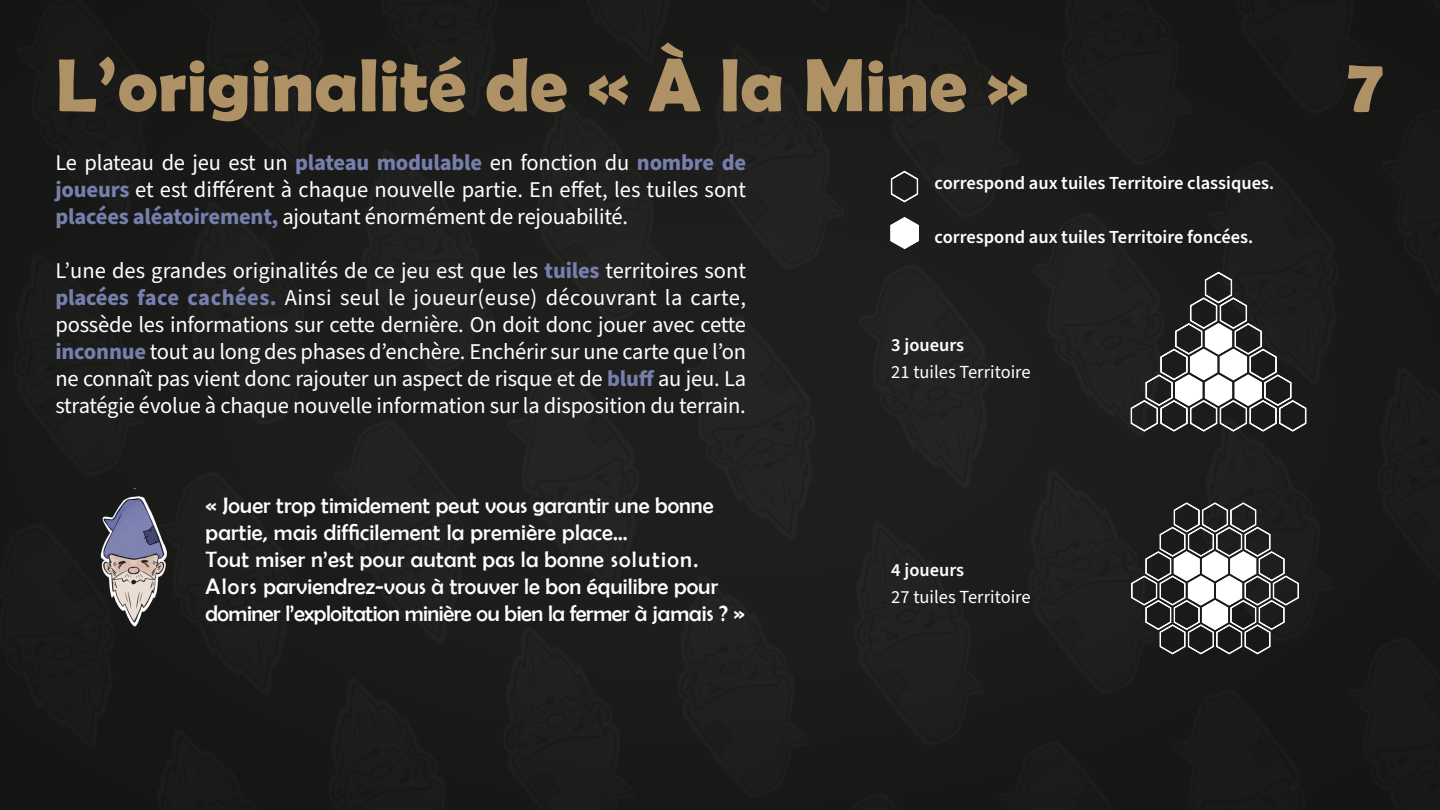
<style>
.page{position:relative;width:1440px;height:810px;background:#1c1c1a}
.page>*{position:absolute;margin:0;border:0;box-sizing:border-box;transform-origin:0 0}
.t1{font:700 75.6px "Berlin Sans FB Demi";color:#ae9165}
.t2{font:22.5px/27px "Source Sans Pro";letter-spacing:-.01em;color:#fff;text-align:justify}
.t3{font:22.5px/27px "Berlin Sans FB";color:#fff}
.t4{font:600 18.45px "Source Sans Pro";color:#fff}
.t5{font:18.45px "Source Sans Pro";color:#fff}
.s1{font-weight:700;color:#767fad}
</style>
<div class="page">
<img style="left:96px;top:488px;width:74px;height:139px">
<img style="left:1126px;top:494px;width:179px;height:175px">
<img style="left:1124px;top:265px;width:190px;height:181px">
<div style="left:810px;top:163px;width:190px;height:41px;background:#1d1d1b"></div>
<img style="left:890px;top:216px;width:29px;height:33px">
<p class="t1" style="left:56px;top:41px;width:975px">L’originalité de « À la Mine »</p>
<p class="t2" style="left:56px;top:150px;width:692px">Le plateau de jeu est un <span class="s1">plateau modulable</span> en fonction du <span class="s1">nombre de joueurs</span> et est différent à chaque nouvelle partie. En effet, les tuiles sont <span class="s1">placées aléatoirement,</span> ajoutant énormément de rejouabilité.</p>
<p class="t2" style="left:56px;top:258px;width:692px">L’une des grandes originalités de ce jeu est que les <span class="s1">tuiles</span> territoires sont <span class="s1">placées face cachées.</span> Ainsi seul le joueur(euse) découvrant la carte, possède les informations sur cette dernière. On doit donc jouer avec cette <span class="s1">inconnue</span> tout au long des phases d’enchère. Enchérir sur une carte que l’on ne connaît pas vient donc rajouter un aspect de risque et de <span class="s1">bluff</span> au jeu. La stratégie évolue à chaque nouvelle information sur la disposition du terrain.</p>
<p class="t4" style="left:935px;top:171px;width:341px">correspond aux tuiles Territoire classiques.</p>
<p class="t4" style="left:935px;top:225px;width:320px">correspond aux tuiles Territoire foncées.</p>
<p class="t4" style="left:891px;top:333px;width:74px">3 joueurs</p>
<p class="t5" style="left:891px;top:360px;width:141px">21 tuiles Territoire</p>
<p class="t3" style="left:206px;top:492px;width:510px">« Jouer trop timidement peut vous garantir une bonne partie, mais difficilement la première place…</p>
<p class="t3" style="left:206px;top:546px;width:541px">Tout miser n’est pour autant pas la bonne solution.<br>Alors parviendrez-vous à trouver le bon équilibre pour dominer l’exploitation minière ou bien la fermer à jamais ? »</p>
<p class="t4" style="left:891px;top:558px;width:74px">4 joueurs</p>
<p class="t5" style="left:891px;top:585px;width:141px">27 tuiles Territoire</p>
<p class="t1" style="left:1348px;top:41px;width:38px">7</p>
</div>
